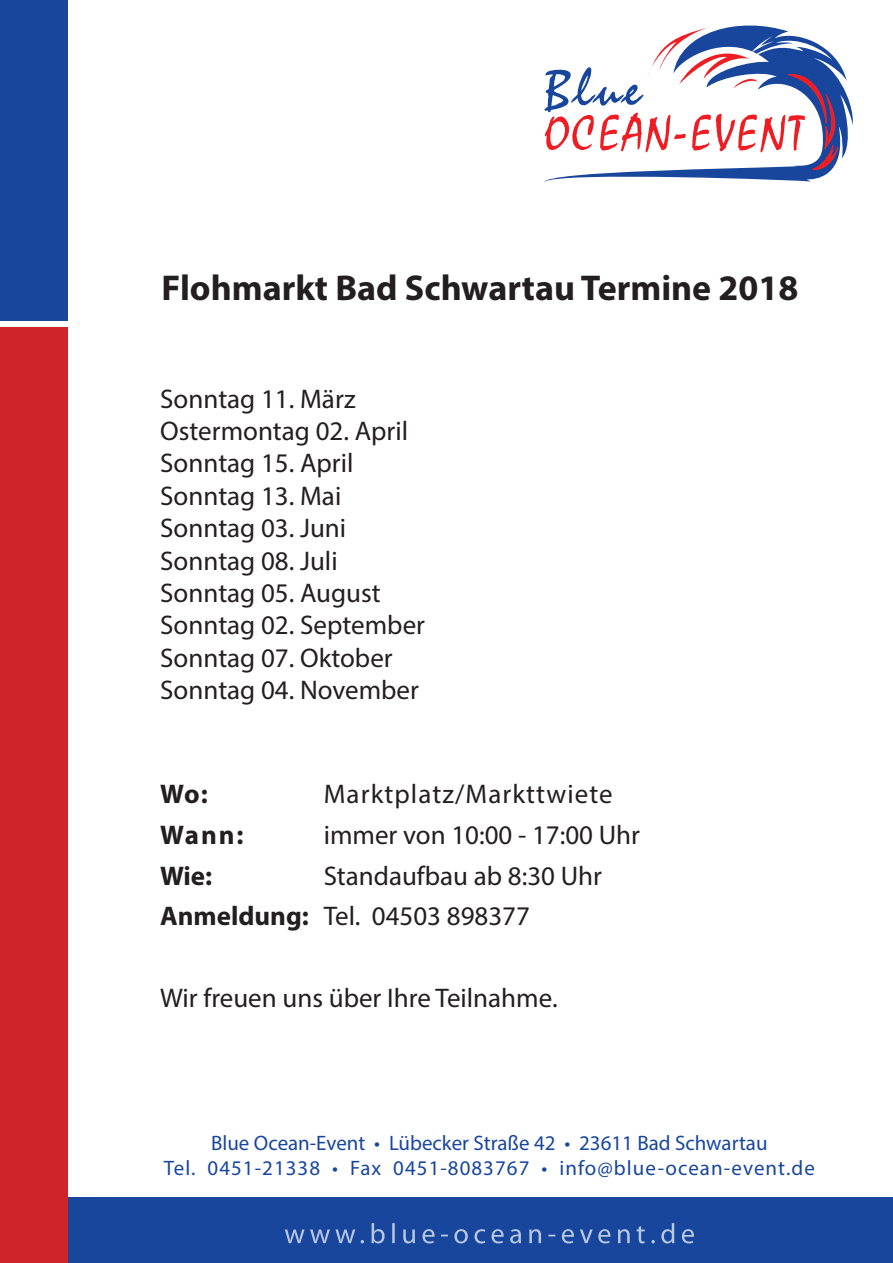
<style>
.page{position:relative;width:893px;height:1263px;background:#fff}
.page>*{position:absolute;margin:0;border:0;box-sizing:border-box;transform-origin:0 0}
.t1{font:700 36px "Myriad Pro";color:#231f20}
.t2{font:27px/32.4px "Myriad Pro";color:#231f20}
.t3{font:27px "Myriad Pro";letter-spacing:.04em;color:#231f20}
.t4{font:700 27px "Myriad Pro";letter-spacing:.015em;color:#231f20}
.t5{font:21px/25.2px "Myriad Pro";letter-spacing:.005em;color:#18469d;text-align:center}
.s1{font-weight:700}
</style>
<div class="page">
<div style="left:30px;top:1198px;width:863px;height:65px;background:#18469d"></div>
<svg style="left:285px;top:1223px;width:409px;height:20px"></svg>
<div style="left:0;top:0;width:68px;height:321px;background:#18469d"></div>
<div style="left:0;top:327px;width:68px;height:936px;background:#d1232a"></div>
<svg style="left:731px;top:26px;width:122px;height:132px"></svg>
<svg style="left:544px;top:27px;width:298px;height:155px"></svg>
<h1 class="t1" style="left:162px;top:264px;width:638px">Flohmarkt Bad Schwartau Termine 2018</h1>
<p class="t2" style="left:160px;top:382px;width:266px">Sonntag 11. März<br>Ostermontag 02. April<br>Sonntag 15. April<br>Sonntag 13. Mai<br>Sonntag 03. Juni<br>Sonntag 08. Juli<br>Sonntag 05. August<br>Sonntag 02. September<br>Sonntag 07. Oktober<br>Sonntag 04. November</p>
<p class="t4" style="left:160px;top:776px;width:49px">Wo:</p>
<p class="t3" style="left:324px;top:777px;width:291px">Marktplatz/Markttwiete</p>
<p class="t4" style="left:160px;top:817px;width:85px">Wann:</p>
<p class="t2" style="left:324px;top:818px;width:318px">immer von 10:00 - 17:00 Uhr</p>
<p class="t4" style="left:160px;top:858px;width:53px">Wie:</p>
<p class="t2" style="left:160px;top:854px;width:443px;line-height:41px;text-indent:164px">Standaufbau ab 8:30 Uhr<br><span class="s1">Anmeldung:</span> Tel. 04503 898377</p>
<p class="t2" style="left:160px;top:981px;width:399px">Wir freuen uns über Ihre Teilnahme.</p>
<p class="t5" style="left:164px;top:1130px;width:652px">Blue Ocean-Event • Lübecker Straße 42 • 23611 Bad Schwartau<br>Tel. 0451-21338 • Fax 0451-8083767 • info@blue-ocean-event.de</p>
</div>
